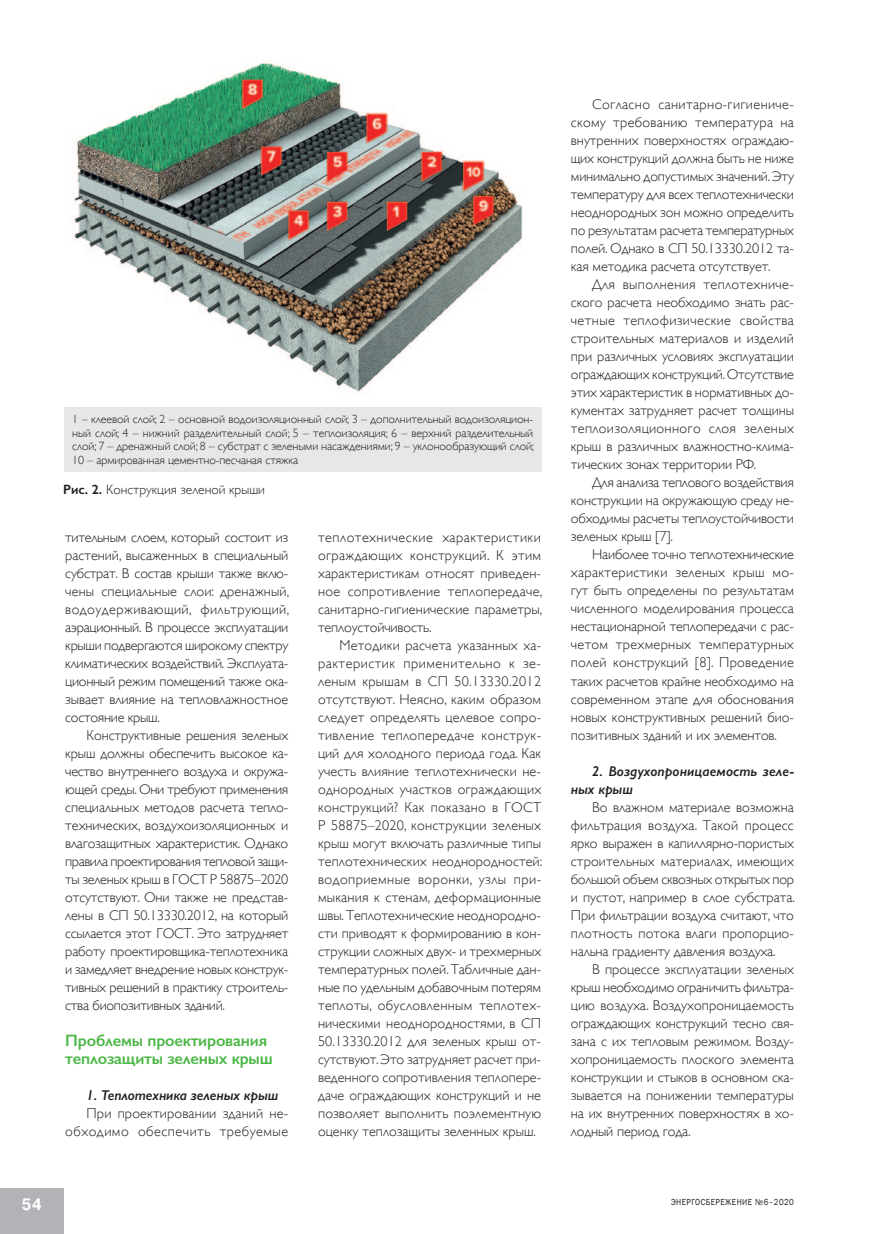
<style>
.page{position:relative;width:872px;height:1234px;background:#fff}
.page>*{position:absolute;margin:0;border:0;box-sizing:border-box;transform-origin:0 0}
.t1{font:600 16.5px/18px "Gill Sans";letter-spacing:-.01em;color:#4eb848}
.t2{font:700 16.5px "Pragmatica";color:#fff;scale:.89 1}
.t3{font:300 14.25px/18px "Gill Sans";letter-spacing:-.01em;color:#231f20;text-align:justify}
.t4{font:italic 600 14.25px/18px "Gill Sans";letter-spacing:-.01em;color:#231f20}
.t5{font:300 14.25px/18px "Gill Sans";letter-spacing:.035em;color:#231f20;text-align:right}
.t6{font:300 13.5px "Gill Sans";color:#231f20}
.t7{font:300 12px/13.5px "Gill Sans";letter-spacing:-.01em;color:#231f20;text-align:justify}
.t8{font:9px "Franklin Gothic";letter-spacing:.05em;color:#231f20;scale:.89 1}
.s1{font-weight:600}
</style>
<div class="page">
<div style="left:0;top:1188px;width:64px;height:45px;background:#b2b3b7"></div>
<img style="left:72px;top:62px;width:451px;height:330px">
<div style="left:64px;top:407px;width:477px;height:64px;background:#e6e7e9"></div>
<p class="t7" style="left:72px;top:412px;width:463px">1 – клеевой слой; 2 – основной водоизоляционный слой; 3 – дополнительный водоизоляцион&shy;ный слой; 4 – нижний разделительный слой; 5 – теплоизоляция; 6 – верхний разделительный слой; 7 – дренажный слой; 8 – субстрат с зелеными насаждениями; 9 – уклонообразующий слой; 10 – армированная цементно-песчаная стяжка</p>
<p class="t6" style="left:63px;top:479px;width:203px"><span class="s1">Рис. 2.</span> Конструкция зеленой крыши</p>
<p class="t3" style="left:65px;top:527px;width:225px">тительным слоем, который состоит из растений, высаженных в специальный субстрат. В состав крыши также вклю&shy;чены специальные слои: дренажный, водоудерживающий, фильтрующий, аэрационный. В процессе эксплуатации крыши подвергаются широкому спектру климатических воздействий. Эксплуата&shy;ционный режим помещений также ока&shy;зывает влияние на тепловлажностное состояние крыш.</p>
<p class="t3" style="left:65px;top:725px;width:224px;text-indent:21px">Конструктивные решения зеленых крыш должны обеспечить высокое ка&shy;чество внутреннего воздуха и окружа&shy;ющей среды. Они требуют применения специальных методов расчета тепло&shy;технических, воздухоизоляционных и влагозащитных характеристик. Однако правила проектирования тепловой защи&shy;ты зеленых крыш в ГОСТ Р 58875–2020 отсутствуют. Они также не представ&shy;лены в СП 50.13330.2012, на который ссылается этот ГОСТ. Это затрудняет работу проектировщика-теплотехника и замедляет внедрение новых конструк&shy;тивных решений в практику строитель&shy;ства биопозитивных зданий.</p>
<p class="t1" style="left:65px;top:1030px;width:209px">Проблемы проектирования теплозащиты зеленых крыш</p>
<p class="t4" style="left:87px;top:1085px;width:193px">1. Теплотехника зеленых крыш</p>
<p class="t5" style="left:65px;top:1103px;width:224px">При проектировании зданий не&shy;обходимо обеспечить требуемые</p>
<p class="t3" style="left:318px;top:527px;width:226px">теплотехнические характеристики ограждающих конструкций. К этим характеристикам относят приведен&shy;ное сопротивление теплопередаче, санитарно-гигиенические параметры, теплоустойчивость.</p>
<p class="t3" style="left:318px;top:635px;width:226px;text-indent:21px">Методики расчета указанных ха&shy;рактеристик применительно к зе&shy;леным крышам в СП 50.13330.2012 отсутствуют. Неясно, каким образом следует определять целевое сопро&shy;тивление теплопередаче конструк&shy;ций для холодного периода года. Как учесть влияние теплотехнически не&shy;однородных участков ограждающих конструкций? Как показано в ГОСТ Р 58875–2020, конструкции зеленых крыш могут включать различные типы теплотехнических неоднородностей: водоприемные воронки, узлы при&shy;мыкания к стенам, деформационные швы. Теплотехнические неоднородно&shy;сти приводят к формированию в кон&shy;струкции сложных двух- и трехмерных температурных полей. Табличные дан&shy;ные по удельным добавочным потерям теплоты, обусловленным теплотех&shy;ническими неоднородностями, в СП 50.13330.2012 для зеленых крыш от&shy;сутствуют. Это затрудняет расчет при&shy;веденного сопротивления теплопере&shy;даче ограждающих конструкций и не позволяет выполнить поэлементную оценку теплозащиты зеленных крыш.</p>
<p class="t2" style="left:22px;top:1193px;width:24px">54</p>
<p class="t3" style="left:571px;top:95px;width:224px;text-indent:21px">Согласно санитарно-гигиениче&shy;скому требованию температура на внутренних поверхностях ограждаю&shy;щих конструкций должна быть не ниже минимально допустимых значений. Эту температуру для всех теплотехнически неоднородных зон можно определить по результатам расчета температурных полей. Однако в СП 50.13330.2012 та&shy;кая методика расчета отсутствует.</p>
<p class="t3" style="left:571px;top:275px;width:225px;text-indent:21px">Для выполнения теплотехниче&shy;ского расчета необходимо знать рас&shy;четные теплофизические свойства строительных материалов и изделий при различных условиях эксплуатации ограждающих конструкций. Отсутствие этих характеристик в нормативных до&shy;кументах затрудняет расчет толщины теплоизоляционного слоя зеленых крыш в различных влажностно-клима&shy;тических зонах территории РФ.</p>
<p class="t3" style="left:571px;top:473px;width:224px;text-indent:21px">Для анализа теплового воздействия конструкции на окружающую среду не&shy;обходимы расчеты теплоустойчивости зеленых крыш [7].</p>
<p class="t3" style="left:571px;top:545px;width:225px;text-indent:21px">Наиболее точно теплотехнические характеристики зеленых крыш мо&shy;гут быть определены по результатам численного моделирования процесса нестационарной теплопередачи с рас&shy;четом трехмерных температурных полей конструкций [8]. Проведение таких расчетов крайне необходимо на современном этапе для обоснования новых конструктивных решений био&shy;позитивных зданий и их элементов.</p>
<p class="t4" style="left:571px;top:761px;width:224px;text-indent:21px">2. Воздухопроницаемость зеле&shy;ных крыш</p>
<p class="t3" style="left:571px;top:797px;width:226px;text-indent:21px">Во влажном материале возможна фильтрация воздуха. Такой процесс ярко выражен в капиллярно-пористых строительных материалах, имеющих большой объем сквозных открытых пор и пустот, например в слое субстрата.<br>При фильтрации воздуха считают, что плотность потока влаги пропорцио&shy;нальна градиенту давления воздуха.</p>
<p class="t3" style="left:571px;top:959px;width:225px;text-indent:21px">В процессе эксплуатации зеленых крыш необходимо ограничить фильтра&shy;цию воздуха. Воздухопроницаемость ограждающих конструкций тесно свя&shy;зана с их тепловым режимом. Возду&shy;хопроницаемость плоского элемента конструкции и стыков в основном ска&shy;зывается на понижении температуры на их внутренних поверхностях в хо&shy;лодный период года.</p>
<p class="t8" style="left:671px;top:1196px;width:139px">ЭНЕРГОСБЕРЕЖЕНИЕ №6–2020</p>
</div>
